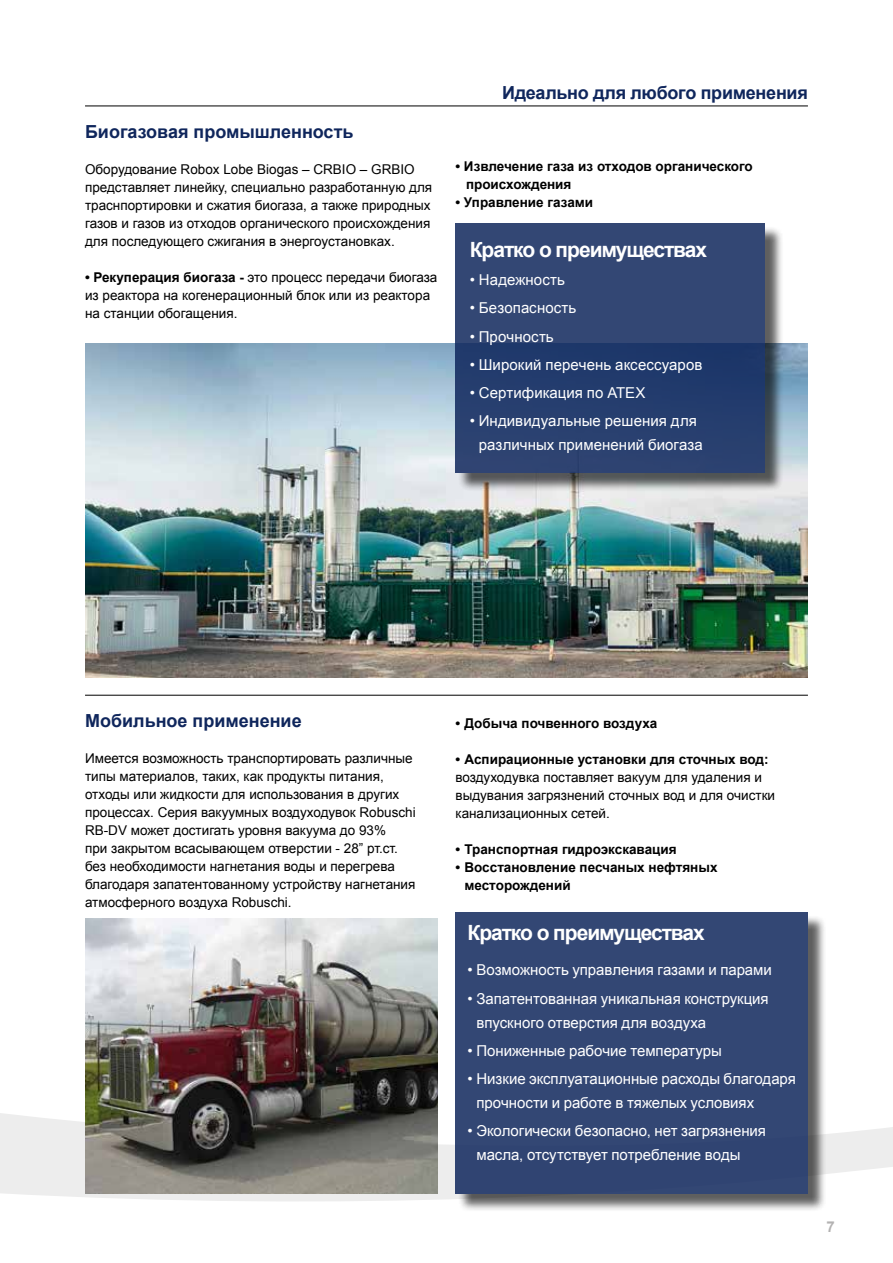
<style>
.page{position:relative;width:893px;height:1263px;background:#fff}
.page>*{position:absolute;margin:0;border:0;box-sizing:border-box;transform-origin:0 0}
.t1{font:700 21px "Arial";letter-spacing:-.05em;color:#fff}
.t2{font:700 18px "Arial";color:#0f265c}
.t3{font:15px/24px "Arial";letter-spacing:-.005em;color:#fff}
.t4{font:700 15px "Arial";color:#b3b2b2}
.t5{font:13.5px/18px "Arial";color:#000}
.t6{font:700 13.5px/18px "Arial";color:#000}
.s1{font-weight:700}
</style>
<div class="page">
<svg style="left:0;top:1059px;width:893px;height:142px"></svg>
<hr style="left:85px;top:106px;width:723px;height:1px;background:#000">
<img style="left:85px;top:344px;width:723px;height:333px">
<hr style="left:85px;top:695px;width:723px;height:1px;background:#000">
<div style="left:458px;top:225px;width:326px;height:267px;background:#000;opacity:.75"></div>
<svg style="left:455px;top:223px;width:310px;height:250px;background:#2b4170"></svg>
<img style="left:85px;top:919px;width:352px;height:275px">
<div style="left:458px;top:915px;width:369px;height:297px;background:#000;opacity:.75"></div>
<div style="left:455px;top:913px;width:353px;height:281px;background:#334774"></div>
<h2 class="t2" style="left:85px;top:120px;width:270px">Биогазовая промышленность</h2>
<p class="t5" style="left:85px;top:160px;width:349px">Оборудование Robox Lobe Biogas – CRBIO – GRBIO представляет линейку, специально разработанную для траснпортировки и сжатия биогаза, а также природных газов и газов из отходов органического происхождения для последующего сжигания в энергоустановках.</p>
<p class="t5" style="left:85px;top:268px;width:354px"><span class="s1">• Рекуперация биогаза -</span> это процесс передачи биогаза из реактора на когенерационный блок или из реактора на станции обогащения.</p>
<h2 class="t2" style="left:502px;top:81px;width:307px">Идеально для любого применения</h2>
<p class="t6" style="left:466px;top:158px;width:288px;text-indent:-11px">• Извлечение газа из отходов органического происхождения</p>
<p class="t6" style="left:455px;top:194px;width:139px">• Управление газами</p>
<h1 class="t1" style="left:470px;top:235px;width:239px">Кратко о преимуществах</h1>
<p class="t3" style="left:470px;top:268px;width:97px">• Надежность</p>
<p class="t3" style="left:470px;top:296px;width:108px">• Безопасность</p>
<p class="t3" style="left:470px;top:324px;width:85px">• Прочность</p>
<p class="t3" style="left:470px;top:353px;width:234px">• Широкий перечень аксессуаров</p>
<p class="t3" style="left:470px;top:381px;width:177px">• Сертификация по ATEX</p>
<p class="t3" style="left:479px;top:409px;width:226px;text-indent:-9px">• Индивидуальные решения для различных применений биогаза</p>
<h2 class="t2" style="left:85px;top:709px;width:218px">Мобильное применение</h2>
<p class="t5" style="left:85px;top:749px;width:332px">Имеется возможность транспортировать различные типы материалов, таких, как продукты питания, отходы или жидкости для использования в других процессах. Серия вакуумных воздуходувок Robuschi RB-DV может достигать уровня вакуума до 93%<br>при закрытом всасывающем отверстии - 28” рт.ст. без необходимости нагнетания воды и перегрева благодаря запатентованному устройству нагнетания атмосферного воздуха Robuschi.</p>
<p class="t6" style="left:455px;top:715px;width:203px">• Добыча почвенного воздуха</p>
<p class="t6" style="left:455px;top:751px;width:315px">• Аспирационные установки для сточных вод:</p>
<p class="t5" style="left:455px;top:768px;width:321px">воздуходувка поставляет вакуум для удаления и выдувания загрязнений сточных вод и для очистки канализационных сетей.</p>
<p class="t6" style="left:455px;top:841px;width:223px">• Транспортная гидроэкскавация</p>
<p class="t6" style="left:464px;top:859px;width:254px;text-indent:-9px">• Восстановление песчаных нефтяных месторождений</p>
<h1 class="t1" style="left:468px;top:919px;width:239px">Кратко о преимуществах</h1>
<p class="t3" style="left:468px;top:958px;width:306px">• Возможность управления газами и парами</p>
<p class="t3" style="left:477px;top:986px;width:294px;text-indent:-9px">• Запатентованная уникальная конструкция впускного отверстия для воздуха</p>
<p class="t3" style="left:468px;top:1039px;width:256px">• Пониженные рабочие температуры</p>
<p class="t3" style="left:477px;top:1067px;width:321px;text-indent:-9px">• Низкие эксплуатационные расходы благодаря прочности и работе в тяжелых условиях</p>
<p class="t3" style="left:477px;top:1119px;width:291px;text-indent:-9px">• Экологически безопасно, нет загрязнения масла, отсутствует потребление воды</p>
<p class="t4" style="left:827px;top:1217px;width:10px">7</p>
</div>
